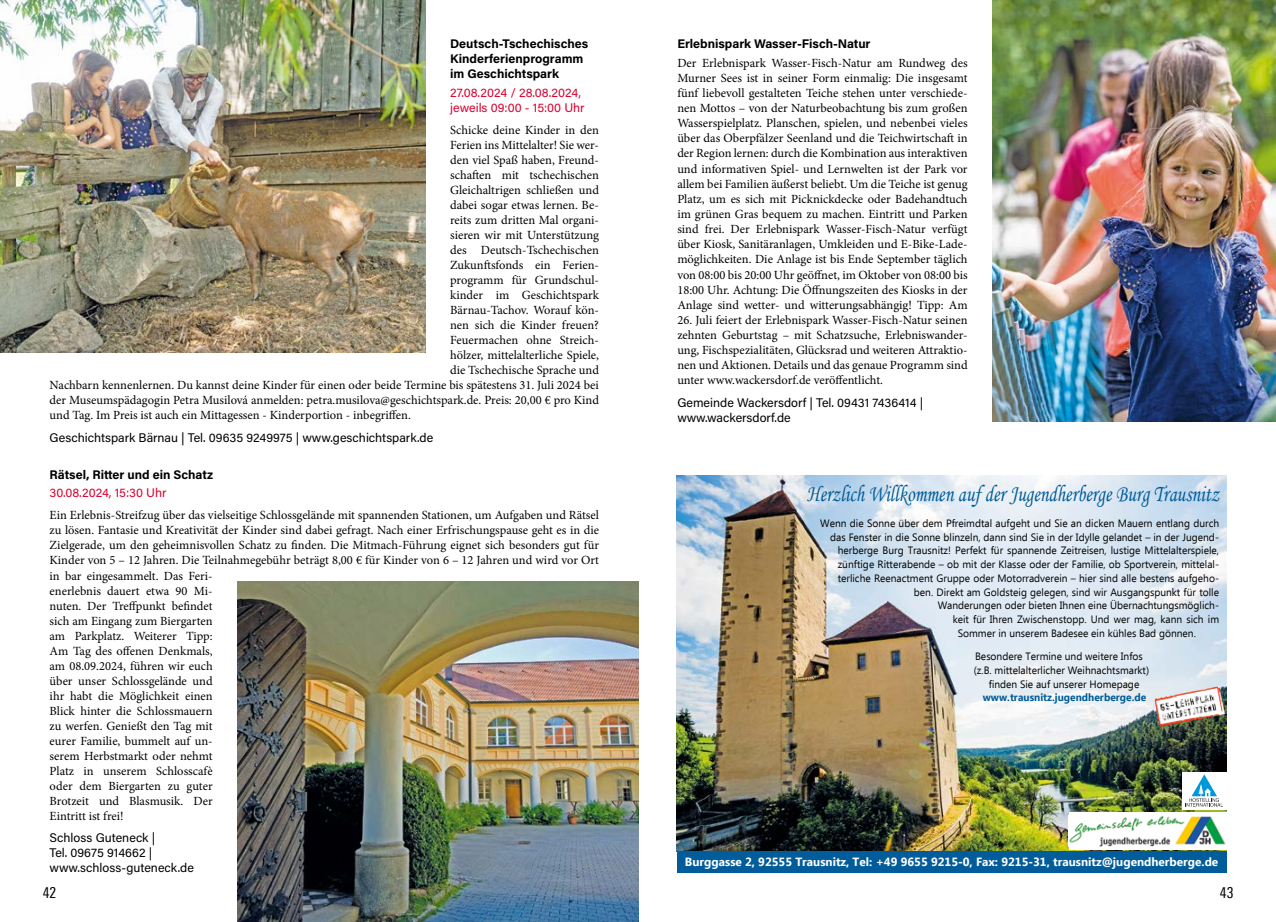
<style>
.page{position:relative;width:1276px;height:922px;background:#fff}
.page>*{position:absolute;margin:0;border:0;box-sizing:border-box;transform-origin:0 0}
.t1{font:23.75px "Monotype Corsiva";color:#005c9a;scale:.8 1}
.t2{font:condensed 15px "Univers Next Pro";color:#000}
.t3{font:12.5px/15px "Minion Pro";color:#000;text-align:justify}
.t4{font:12.5px/15px "Acumin Pro";color:#000}
.t5{font:700 12.5px/15px "Acumin Pro";color:#000}
.t6{font:12.5px/15px "Acumin Pro";color:#db0030}
.t7{font:700 11.88px "Ebrima";color:#fff}
.t8{font:10.62px/13.8px "Ebrima";color:#000;text-align:center;scale:.96 1}
.t9{font:700 10.62px "Ebrima";color:#005c9a;scale:.96 1}
</style>
<div class="page">
<img style="left:677px;top:475px;width:549px;height:375px">
<div style="left:677px;top:850px;width:549px;height:22px;background:#005c9a"></div>
<div style="left:1068px;top:811px;width:158px;height:38px;background:#fff"></div>
<img style="left:1069px;top:816px;width:157px;height:29px">
<div style="left:1182px;top:772px;width:44px;height:38px;background:#fff"></div>
<svg style="left:1185px;top:774px;width:37px;height:32px"></svg>
<img style="left:1154px;top:686px;width:70px;height:40px">
<img style="left:237px;top:581px;width:401px;height:340px">
<img style="left:992px;top:0;width:284px;height:422px">
<img style="left:0;top:0;width:425px;height:352px">
<p class="t5" style="left:450px;top:36px;width:140px">Deutsch-Tschechisches<br>Kinderferienprogramm im Geschichtspark</p>
<p class="t6" style="left:450px;top:84px;width:136px">27.08.2024 / 28.08.2024, jeweils 09:00 - 15:00 Uhr</p>
<p class="t3" style="left:450px;top:122px;width:150px">Schicke deine Kinder in den</p>
<p class="t3" style="left:450px;top:137px;width:150px">Ferien ins Mittelalter! Sie wer-</p>
<p class="t3" style="left:450px;top:152px;width:150px">den viel Spaß haben, Freund-</p>
<p class="t3" style="left:450px;top:167px;width:150px">schaften mit tschechischen</p>
<p class="t3" style="left:450px;top:182px;width:150px">Gleichaltrigen schließen und</p>
<p class="t3" style="left:450px;top:197px;width:150px">dabei sogar etwas lernen. Be-</p>
<p class="t3" style="left:450px;top:213px;width:150px">reits zum dritten Mal organi-</p>
<p class="t3" style="left:450px;top:228px;width:150px">sieren wir mit Unterstützung</p>
<p class="t3" style="left:450px;top:243px;width:150px">des Deutsch-Tschechischen</p>
<p class="t3" style="left:450px;top:258px;width:150px">Zukunftsfonds ein Ferien-</p>
<p class="t3" style="left:450px;top:273px;width:150px">programm für Grundschul-</p>
<p class="t3" style="left:450px;top:288px;width:150px">kinder im Geschichtspark</p>
<p class="t3" style="left:450px;top:303px;width:150px">Bärnau-Tachov. Worauf kön-</p>
<p class="t3" style="left:450px;top:318px;width:150px">nen sich die Kinder freuen?</p>
<p class="t3" style="left:450px;top:333px;width:150px">Feuermachen ohne Streich-</p>
<p class="t3" style="left:450px;top:348px;width:150px">hölzer, mittelalterliche Spiele,</p>
<p class="t3" style="left:450px;top:363px;width:150px">die Tschechische Sprache und</p>
<p class="t3" style="left:50px;top:378px;width:551px">Nachbarn kennenlernen. Du kannst deine Kinder für einen oder beide Termine bis spätestens 31. Juli 2024 bei</p>
<p class="t3" style="left:50px;top:393px;width:551px">der Museumspädagogin Petra Musilová anmelden: petra.musilova@geschichtspark.de. Preis: 20,00 € pro Kind</p>
<p class="t3" style="left:50px;top:408px;width:363px">und Tag. Im Preis ist auch ein Mittagessen - Kinderportion - inbegriffen.</p>
<p class="t4" style="left:50px;top:429px;width:385px">Geschichtspark Bärnau | Tel. 09635 9249975 | www.geschichtspark.de</p>
<p class="t5" style="left:50px;top:466px;width:165px">Rätsel, Ritter und ein Schatz</p>
<p class="t6" style="left:50px;top:485px;width:118px">30.08.2024, 15:30 Uhr</p>
<p class="t3" style="left:50px;top:508px;width:551px;text-align:left">Ein Erlebnis-Streifzug über das vielseitige Schlossgelände mit spannenden Stationen, um Aufgaben und Rätsel zu lösen. Fantasie und Kreativität der Kinder sind dabei gefragt. Nach einer Erfrischungspause geht es in die Zielgerade, um den geheimnisvollen Schatz zu finden. Die Mitmach-Führung eignet sich besonders gut für Kinder von 5 – 12 Jahren. Die Teilnahmegebühr beträgt 8,00 € für Kinder von 6 – 12 Jahren und wird vor Ort in bar eingesammelt. Das Feri-<br>enerlebnis dauert etwa 90 Mi-<br>nuten. Der Treffpunkt befindet<br>sich am Eingang zum Biergarten<br>am Parkplatz. Weiterer Tipp:<br>Am Tag des offenen Denkmals,<br>am 08.09.2024, führen wir euch<br>über unser Schlossgelände und<br>ihr habt die Möglichkeit einen<br>Blick hinter die Schlossmauern<br>zu werfen. Genießt den Tag mit<br>eurer Familie, bummelt auf un-<br>serem Herbstmarkt oder nehmt<br>Platz in unserem Schlosscafè<br>oder dem Biergarten zu guter<br>Brotzeit und Blasmusik. Der<br>Eintritt ist frei!</p>
<p class="t4" style="left:50px;top:829px;width:146px">Schloss Guteneck |<br>Tel. 09675 914662 | www.schloss-guteneck.de</p>
<p class="t5" style="left:677px;top:35px;width:195px">Erlebnispark Wasser-Fisch-Natur</p>
<p class="t3" style="left:677px;top:55px;width:292px">Der Erlebnispark Wasser-Fisch-Natur am Rundweg des Murner Sees ist in seiner Form einmalig: Die insgesamt fünf liebevoll gestalteten Teiche stehen unter verschiede&shy;nen Mottos – von der Naturbeobachtung bis zum großen Wasserspielplatz. Planschen, spielen, und nebenbei vieles über das Oberpfälzer Seenland und die Teichwirtschaft in der Region lernen: durch die Kombination aus interaktiven und informativen Spiel- und Lernwelten ist der Park vor allem bei Familien äußerst beliebt. Um die Teiche ist genug Platz, um es sich mit Picknickdecke oder Badehandtuch im grünen Gras bequem zu machen. Eintritt und Parken sind frei. Der Erlebnispark Wasser-Fisch-Natur verfügt über Kiosk, Sanitäranlagen, Umkleiden und E-Bike-Lade&shy;möglichkeiten. Die Anlage ist bis Ende September täglich von 08:00 bis 20:00 Uhr geöffnet, im Oktober von 08:00 bis 18:00 Uhr. Achtung: Die Öffnungszeiten des Kiosks in der Anlage sind wetter- und witterungsabhängig! Tipp: Am</p>
<p class="t3" style="left:677px;top:312px;width:292px">26. Juli feiert der Erlebnispark Wasser-Fisch-Natur seinen zehnten Geburtstag – mit Schatzsuche, Erlebniswander&shy;ung, Fischspezialitäten, Glücksrad und weiteren Attraktio&shy;nen und Aktionen. Details und das genaue Programm sind unter www.wackersdorf.de veröffentlicht.</p>
<p class="t4" style="left:677px;top:394px;width:247px">Gemeinde Wackersdorf | Tel. 09431 7436414 | www.wackersdorf.de</p>
<h1 class="t1" style="left:807px;top:479px;width:517px">Herzlich Willkommen auf der Jugendherberge Burg Trausnitz</h1>
<p class="t8" style="left:820px;top:516px;width:417px">Wenn die Sonne über dem Pfreimdtal aufgeht und Sie an dicken Mauern entlang durch</p>
<p class="t8" style="left:830px;top:530px;width:406px">das Fenster in die Sonne blinzeln, dann sind Sie in der Idylle gelandet – in der Jugend-</p>
<p class="t8" style="left:837px;top:544px;width:399px">herberge Burg Trausnitz! Perfekt für spannende Zeitreisen, lustige Mittelalterspiele,</p>
<p class="t8" style="left:837px;top:558px;width:399px">zünftige Ritterabende – ob mit der Klasse oder der Familie, ob Sportverein, mittelal-</p>
<p class="t8" style="left:837px;top:571px;width:399px">terliche Reenactment Gruppe oder Motorradverein – hier sind alle bestens aufgeho-</p>
<p class="t8" style="left:914px;top:585px;width:319px">ben. Direkt am Goldsteig gelegen, sind wir Ausgangspunkt für tolle</p>
<p class="t8" style="left:937px;top:599px;width:294px">Wanderungen oder bieten Ihnen eine Übernachtungsmöglich-</p>
<p class="t8" style="left:952px;top:613px;width:279px">keit für Ihren Zwischenstopp. Und wer mag, kann sich im</p>
<p class="t8" style="left:957px;top:626px;width:250px">Sommer in unserem Badesee ein kühles Bad gönnen.</p>
<p class="t8" style="left:974px;top:650px;width:184px">Besondere Termine und weitere Infos (z.B. mittelalterlicher Weihnachtsmarkt) finden Sie auf unserer Homepage</p>
<p class="t9" style="left:983px;top:689px;width:172px">www.trausnitz.jugendherberge.de</p>
<p class="t7" style="left:685px;top:852px;width:535px">Burggasse 2, 92555 Trausnitz, Tel: +49 9655 9215-0, Fax: 9215-31, trausnitz@jugendherberge.de</p>
<p class="t2" style="left:43px;top:883px;width:15px">42</p>
<p class="t2" style="left:1220px;top:883px;width:15px">43</p>
</div>
